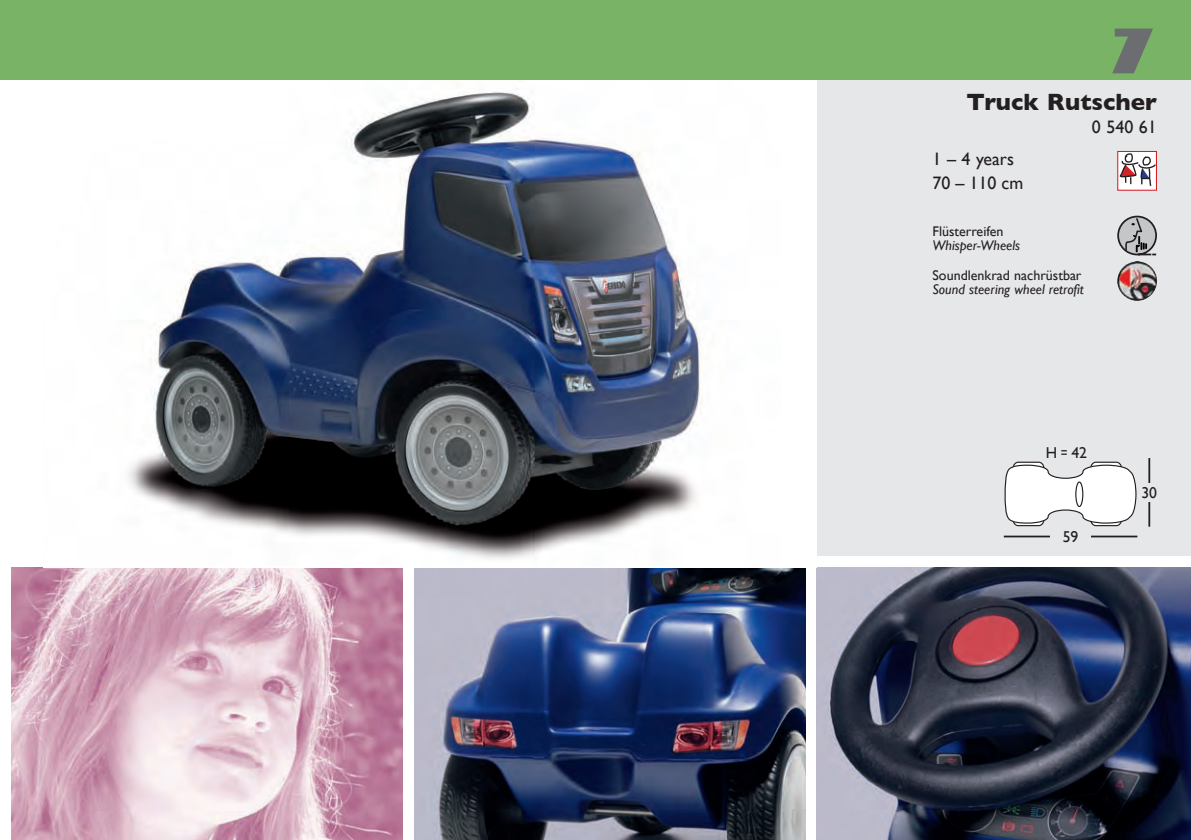
<style>
.page{position:relative;width:1191px;height:840px;background:#fff}
.page>*{position:absolute;margin:0;border:0;box-sizing:border-box;transform-origin:0 0}
.t1{font:800 60px "Gill Sans MT Pro";color:#6c6d70}
.t2{font:700 24px "Gill Sans";color:#231f20}
.t3{font:18px/24.2px "Gill Sans";color:#231f20}
.t4{font:15.6px "Gill Sans";color:#231f20}
.t5{font:italic 14px "Gill Sans";color:#231f20}
.t6{font:14px "Gill Sans";color:#231f20}
.t7{font:12px "Gill Sans";color:#231f20}
</style>
<div class="page">
<div style="left:816px;top:79px;width:375px;height:477px;background:#e6e7e9"></div>
<svg style="left:1119px;top:153px;width:36px;height:35px"></svg>
<div style="left:1117px;top:151px;width:40px;height:39px;border:1px solid #d7171f"></div>
<img style="left:816px;top:567px;width:375px;height:272px">
<img style="left:414px;top:568px;width:391px;height:271px">
<img style="left:11px;top:567px;width:392px;height:272px">
<img style="left:44px;top:79px;width:772px;height:480px">
<div style="left:0;top:0;width:1191px;height:79px;background:#79b365"></div>
<img style="left:1117px;top:261px;width:40px;height:39px;border-radius:20px">
<hr style="left:1003px;top:535px;width:134px;height:2px;background:#231f20">
<hr style="left:1148px;top:458px;width:2px;height:68px;background:#231f20">
<div style="left:1050px;top:529px;width:41px;height:14px;background:#e6e7e9"></div>
<div style="left:1137px;top:483px;width:24px;height:18px;background:#e6e7e9"></div>
<div style="left:1013px;top:462px;width:31px;height:12px;background:#fff;border-radius:6px"></div>
<div style="left:1012px;top:461px;width:32px;height:14px;border:1px solid #231f20;border-radius:6px"></div>
<div style="left:1012px;top:512px;width:32px;height:14px;border:1px solid #231f20;border-radius:6px"></div>
<svg style="left:1090px;top:462px;width:31px;height:12px"></svg>
<div style="left:1090px;top:461px;width:32px;height:14px;border:1px solid #231f20;border-radius:6px"></div>
<div style="left:1090px;top:512px;width:32px;height:14px;border:1px solid #231f20;border-radius:6px"></div>
<svg style="left:1004px;top:464px;width:133px;height:60px"></svg>
<div style="left:1075px;top:482px;width:7px;height:24px;background:#fff;border-radius:50%"></div>
<div style="left:1075px;top:481px;width:8px;height:26px;border:1px solid #231f20;border-radius:50%"></div>
<svg style="left:1117px;top:215px;width:40px;height:40px"></svg>
<h1 class="t1" style="left:1105px;top:17px;width:53px">7</h1>
<h2 class="t2" style="left:966px;top:87px;width:192px">Truck Rutscher</h2>
<p class="t3" style="left:1092px;top:115px;width:67px">0 540 61</p>
<p class="t3" style="left:932px;top:146px;width:92px">1 – 4 years<br>70 – 110 cm</p>
<p class="t6" style="left:932px;top:222px;width:72px">Flüsterreifen</p>
<p class="t5" style="left:932px;top:237px;width:89px">Whisper-Wheels</p>
<p class="t6" style="left:932px;top:267px;width:150px">Soundlenkrad nachrüstbar</p>
<p class="t5" style="left:932px;top:281px;width:153px">Sound steering wheel retrofit</p>
<p class="t4" style="left:1045px;top:443px;width:43px">h = 42</p>
<p class="t4" style="left:1062px;top:527px;width:17px">59</p>
<p class="t7" style="left:1066px;top:530px;width:13px">91</p>
<p class="t4" style="left:1141px;top:483px;width:17px">30</p>
</div>
